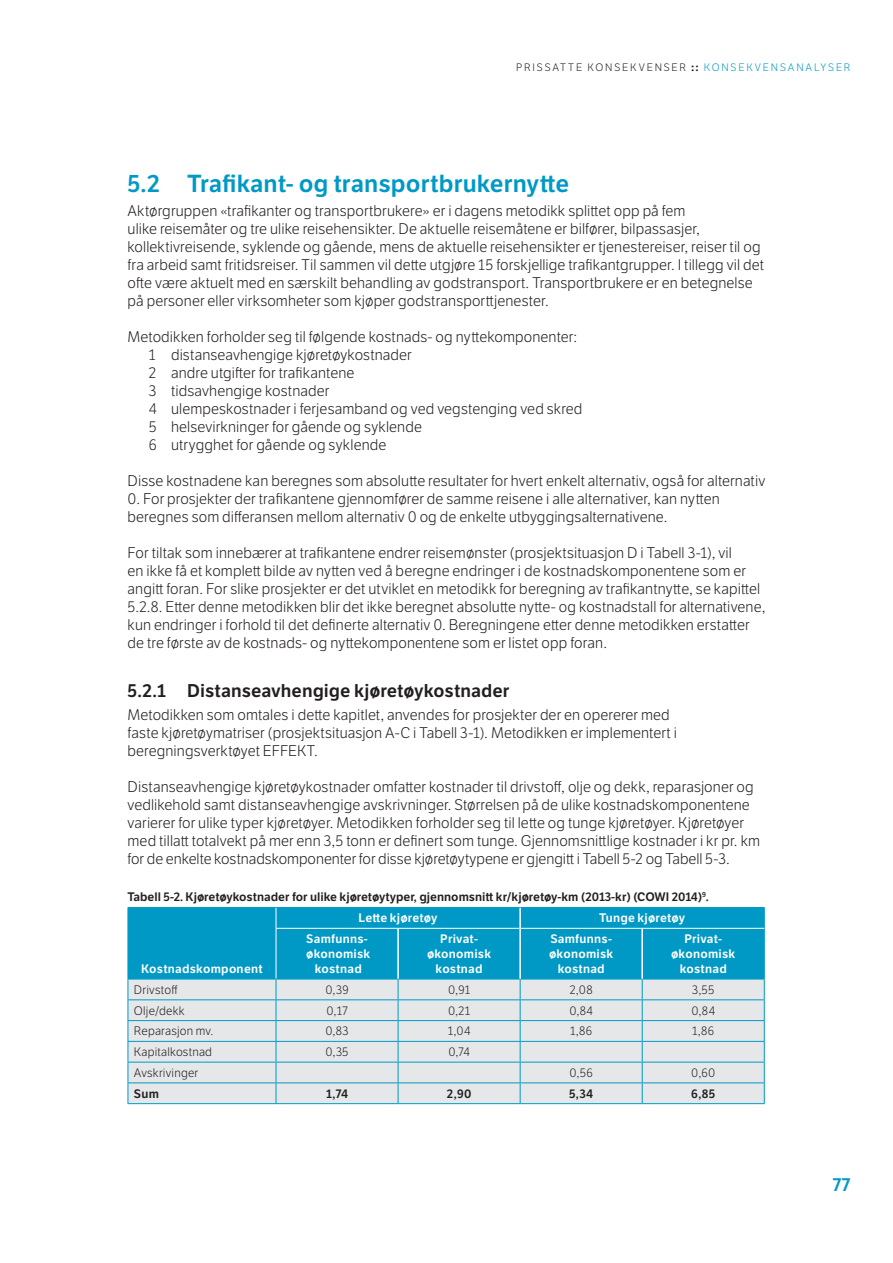
<style>
.page{position:relative;width:893px;height:1263px;background:#fff}
.page>*{position:absolute;margin:0;border:0;box-sizing:border-box;transform-origin:0 0}
.t1{font:600 24px "LFT Etica";color:#0099c6}
.t2{font:600 18px "LFT Etica";color:#231f20}
.t3{font:600 18px "LFT Etica";color:#0099c6}
.t4{font:300 15px/18px "LFT Etica";letter-spacing:.01em;color:#231f20}
.t5{font:600 12px/15px "LFT Etica";letter-spacing:.02em;color:#fff;text-align:center}
.t6{font:300 12px "LFT Etica";letter-spacing:.02em;color:#231f20}
.t7{font:600 12px "LFT Etica";color:#231f20}
.t8{font:300 10.5px "LFT Etica";letter-spacing:.17em;color:#231f20}
.s1{font-weight:700}
.s2{color:#0099c6}
</style>
<div class="page">
<div style="left:129px;top:908px;width:635px;height:71px;background:#0099c6"></div>
<div style="left:129px;top:980px;width:635px;height:123px;background:#e6e7e9"></div>
<hr style="left:128px;top:907px;width:148px;height:1px;background:#0099c6">
<svg style="left:128px;top:908px;width:1px;height:20px"></svg>
<hr style="left:128px;top:928px;width:1px;height:51px;background:#0099c6">
<hr style="left:276px;top:907px;width:122px;height:1px;background:#0099c6">
<hr style="left:398px;top:907px;width:122px;height:1px;background:#0099c6">
<hr style="left:520px;top:907px;width:122px;height:1px;background:#0099c6">
<hr style="left:642px;top:907px;width:122px;height:1px;background:#0099c6">
<svg style="left:764px;top:908px;width:1px;height:20px"></svg>
<hr style="left:764px;top:928px;width:1px;height:51px;background:#0099c6">
<svg style="left:276px;top:908px;width:1px;height:20px"></svg>
<hr style="left:276px;top:928px;width:122px;height:1px;background:#fff">
<hr style="left:398px;top:928px;width:121px;height:1px;background:#fff">
<hr style="left:521px;top:928px;width:121px;height:1px;background:#fff">
<hr style="left:642px;top:928px;width:122px;height:1px;background:#fff">
<hr style="left:276px;top:929px;width:1px;height:50px;background:#fff">
<hr style="left:128px;top:979px;width:148px;height:1px;background:#0099c6">
<hr style="left:276px;top:979px;width:122px;height:1px;background:#0099c6">
<hr style="left:398px;top:979px;width:122px;height:1px;background:#0099c6">
<hr style="left:520px;top:979px;width:122px;height:1px;background:#0099c6">
<hr style="left:642px;top:979px;width:123px;height:1px;background:#0099c6">
<hr style="left:128px;top:999px;width:148px;height:1px;background:#0099c6">
<hr style="left:276px;top:999px;width:122px;height:1px;background:#0099c6">
<hr style="left:398px;top:999px;width:122px;height:1px;background:#0099c6">
<hr style="left:520px;top:999px;width:122px;height:1px;background:#0099c6">
<hr style="left:642px;top:999px;width:123px;height:1px;background:#0099c6">
<hr style="left:128px;top:1020px;width:148px;height:1px;background:#0099c6">
<hr style="left:276px;top:1020px;width:122px;height:1px;background:#0099c6">
<hr style="left:398px;top:1020px;width:122px;height:1px;background:#0099c6">
<hr style="left:520px;top:1020px;width:122px;height:1px;background:#0099c6">
<hr style="left:642px;top:1020px;width:123px;height:1px;background:#0099c6">
<hr style="left:128px;top:1041px;width:148px;height:1px;background:#0099c6">
<hr style="left:276px;top:1041px;width:122px;height:1px;background:#0099c6">
<hr style="left:398px;top:1041px;width:122px;height:1px;background:#0099c6">
<hr style="left:520px;top:1041px;width:122px;height:1px;background:#0099c6">
<hr style="left:642px;top:1041px;width:123px;height:1px;background:#0099c6">
<hr style="left:128px;top:1062px;width:148px;height:1px;background:#0099c6">
<hr style="left:276px;top:1062px;width:122px;height:1px;background:#0099c6">
<hr style="left:398px;top:1062px;width:122px;height:1px;background:#0099c6">
<hr style="left:520px;top:1062px;width:122px;height:1px;background:#0099c6">
<hr style="left:642px;top:1062px;width:123px;height:1px;background:#0099c6">
<hr style="left:128px;top:1082px;width:148px;height:1px;background:#0099c6">
<svg style="left:128px;top:979px;width:1px;height:124px"></svg>
<hr style="left:276px;top:1082px;width:122px;height:1px;background:#0099c6">
<svg style="left:276px;top:979px;width:1px;height:124px"></svg>
<hr style="left:398px;top:1082px;width:122px;height:1px;background:#0099c6">
<svg style="left:398px;top:979px;width:1px;height:124px"></svg>
<hr style="left:520px;top:1082px;width:122px;height:1px;background:#0099c6">
<svg style="left:520px;top:979px;width:1px;height:124px"></svg>
<hr style="left:642px;top:1082px;width:123px;height:1px;background:#0099c6">
<svg style="left:642px;top:979px;width:1px;height:124px"></svg>
<svg style="left:764px;top:979px;width:1px;height:124px"></svg>
<hr style="left:128px;top:1103px;width:148px;height:1px;background:#0099c6">
<hr style="left:276px;top:1103px;width:122px;height:1px;background:#0099c6">
<hr style="left:398px;top:1103px;width:122px;height:1px;background:#0099c6">
<hr style="left:520px;top:1103px;width:122px;height:1px;background:#0099c6">
<hr style="left:642px;top:1103px;width:123px;height:1px;background:#0099c6">
<hr style="left:519px;top:908px;width:2px;height:20px;background:#fff">
<hr style="left:397px;top:929px;width:2px;height:50px;background:#fff">
<hr style="left:519px;top:928px;width:2px;height:51px;background:#fff">
<hr style="left:641px;top:929px;width:2px;height:50px;background:#fff">
<p class="t8" style="left:516px;top:62px;width:336px">PRISSATTE KONSEKVENSER <span class="s1">::</span> <span class="s2">KONSEKVENSANALYSER</span></p>
<h1 class="t1" style="left:128px;top:169px;width:443px">5.2 Trafikant- og transportbrukernytte</h1>
<p class="t4" style="left:128px;top:202px;width:638px">Aktørgruppen «trafikanter og transportbrukere» er i dagens metodikk splittet opp på fem<br>ulike reisemåter og tre ulike reisehensikter. De aktuelle reisemåtene er bilfører, bilpassasjer, kollektivreisende, syklende og gående, mens de aktuelle reisehensikter er tjenestereiser, reiser til og fra arbeid samt fritidsreiser. Til sammen vil dette utgjøre 15 forskjellige trafikantgrupper. I tillegg vil det ofte være aktuelt med en særskilt behandling av godstransport. Transportbrukere er en betegnelse på personer eller virksomheter som kjøper godstransporttjenester.</p>
<p class="t4" style="left:149px;top:328px;width:435px;text-indent:-21px">Metodikken forholder seg til følgende kostnads- og nyttekomponenter:<br>1 distanseavhengige kjøretøykostnader<br>2 andre utgifter for trafikantene<br>3 tidsavhengige kostnader<br>4 ulempeskostnader i ferjesamband og ved vegstenging ved skred 5 helsevirkninger for gående og syklende<br>6 utrygghet for gående og syklende</p>
<p class="t4" style="left:128px;top:472px;width:639px">Disse kostnadene kan beregnes som absolutte resultater for hvert enkelt alternativ, også for alternativ</p>
<p class="t4" style="left:128px;top:490px;width:594px">0. For prosjekter der trafikantene gjennomfører de samme reisene i alle alternativer, kan nytten beregnes som differansen mellom alternativ 0 og de enkelte utbyggingsalternativene.</p>
<p class="t4" style="left:128px;top:544px;width:639px">For tiltak som innebærer at trafikantene endrer reisemønster (prosjektsituasjon D i Tabell 3-1), vil<br>en ikke få et komplett bilde av nytten ved å beregne endringer i de kostnadskomponentene som er angitt foran. For slike prosjekter er det utviklet en metodikk for beregning av trafikantnytte, se kapittel 5.2.8. Etter denne metodikken blir det ikke beregnet absolutte nytte- og kostnadstall for alternativene, kun endringer i forhold til det definerte alternativ 0. Beregningene etter denne metodikken erstatter de tre første av de kostnads- og nyttekomponentene som er listet opp foran.</p>
<p class="t2" style="left:128px;top:679px;width:383px">5.2.1 Distanseavhengige kjøretøykostnader</p>
<p class="t4" style="left:128px;top:706px;width:551px">Metodikken som omtales i dette kapitlet, anvendes for prosjekter der en opererer med faste kjøretøymatriser (prosjektsituasjon A-C i Tabell 3-1). Metodikken er implementert i beregningsverktøyet EFFEKT.</p>
<p class="t4" style="left:128px;top:778px;width:634px">Distanseavhengige kjøretøykostnader omfatter kostnader til drivstoff, olje og dekk, reparasjoner og vedlikehold samt distanseavhengige avskrivninger. Størrelsen på de ulike kostnadskomponentene varierer for ulike typer kjøretøyer. Metodikken forholder seg til lette og tunge kjøretøyer. Kjøretøyer med tillatt totalvekt på mer enn 3,5 tonn er definert som tunge. Gjennomsnittlige kostnader i kr pr. km for de enkelte kostnadskomponenter for disse kjøretøytypene er gjengitt i Tabell 5-2 og Tabell 5-3.</p>
<p class="t7" style="left:128px;top:890px;width:583px">Tabell 5-2. Kjøretøykostnader for ulike kjøretøytyper, gjennomsnitt kr/kjøretøy-km (2013-kr) (COWI 2014)<sup>9</sup>.</p>
<p class="t5" style="left:141px;top:961px;width:123px">Kostnadskomponent</p>
<p class="t5" style="left:359px;top:911px;width:81px">Lette kjøretøy</p>
<p class="t5" style="left:599px;top:911px;width:88px">Tunge kjøretøy</p>
<p class="t5" style="left:306px;top:931px;width:66px">Samfunns&shy;økonomisk kostnad</p>
<p class="t5" style="left:427px;top:931px;width:66px">Privat&shy;økonomisk kostnad</p>
<p class="t5" style="left:549px;top:931px;width:66px">Samfunns&shy;økonomisk kostnad</p>
<p class="t5" style="left:671px;top:931px;width:66px">Privat&shy;økonomisk kostnad</p>
<p class="t6" style="left:134px;top:983px;width:45px">Drivstoff</p>
<p class="t6" style="left:325px;top:983px;width:25px">0,39</p>
<p class="t6" style="left:448px;top:983px;width:24px">0,91</p>
<p class="t6" style="left:570px;top:983px;width:24px">2,08</p>
<p class="t6" style="left:692px;top:983px;width:24px">3,55</p>
<p class="t6" style="left:134px;top:1003px;width:52px">Olje/dekk</p>
<p class="t6" style="left:326px;top:1003px;width:23px">0,17</p>
<p class="t6" style="left:448px;top:1003px;width:24px">0,21</p>
<p class="t6" style="left:569px;top:1003px;width:25px">0,84</p>
<p class="t6" style="left:691px;top:1003px;width:25px">0,84</p>
<p class="t6" style="left:134px;top:1024px;width:81px">Reparasjon mv.</p>
<p class="t6" style="left:325px;top:1024px;width:25px">0,83</p>
<p class="t6" style="left:448px;top:1024px;width:24px">1,04</p>
<p class="t6" style="left:570px;top:1024px;width:23px">1,86</p>
<p class="t6" style="left:692px;top:1024px;width:23px">1,86</p>
<p class="t6" style="left:134px;top:1045px;width:80px">Kapitalkostnad</p>
<p class="t6" style="left:325px;top:1045px;width:25px">0,35</p>
<p class="t6" style="left:448px;top:1045px;width:23px">0,74</p>
<p class="t6" style="left:134px;top:1066px;width:66px">Avskrivinger</p>
<p class="t6" style="left:569px;top:1066px;width:25px">0,56</p>
<p class="t6" style="left:691px;top:1066px;width:26px">0,60</p>
<p class="t7" style="left:134px;top:1086px;width:27px">Sum</p>
<p class="t7" style="left:326px;top:1086px;width:24px">1,74</p>
<p class="t7" style="left:447px;top:1086px;width:26px">2,90</p>
<p class="t7" style="left:569px;top:1086px;width:26px">5,34</p>
<p class="t7" style="left:691px;top:1086px;width:26px">6,85</p>
<p class="t3" style="left:833px;top:1174px;width:19px">77</p>
</div>
